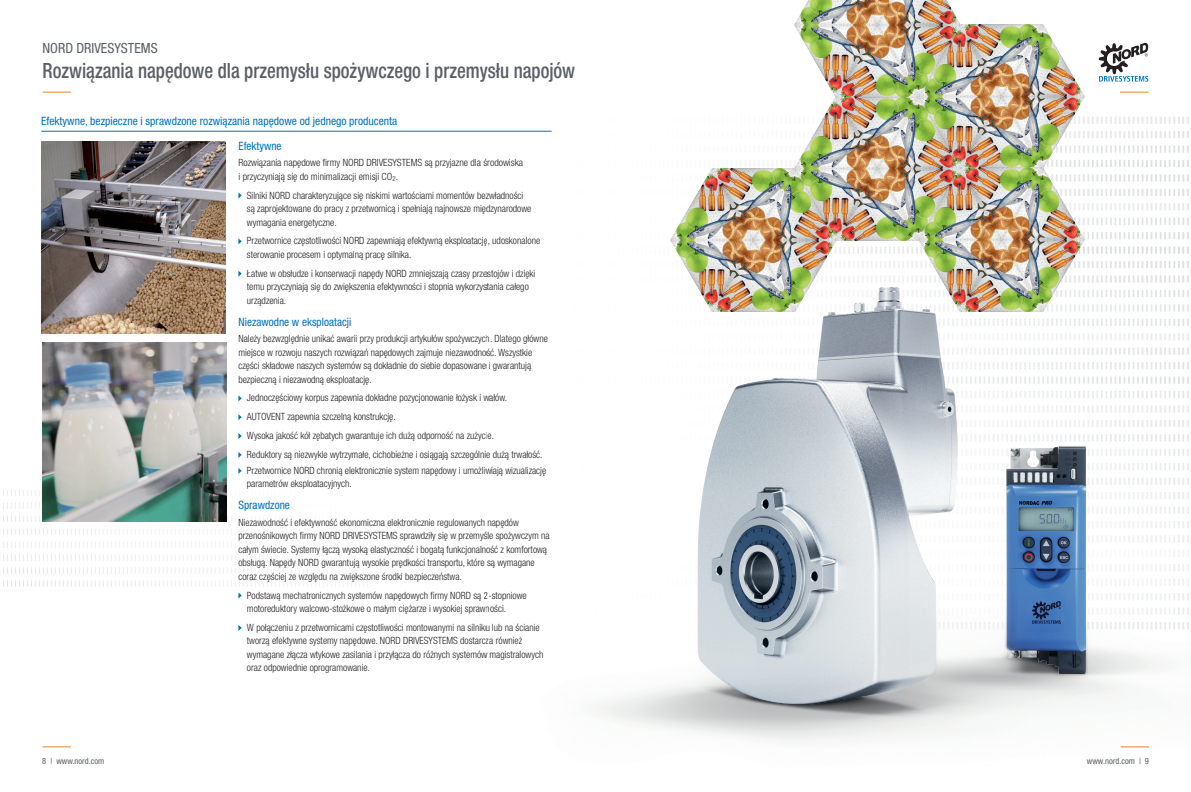
<style>
.page{position:relative;width:1191px;height:792px;background:#fff}
.page>*{position:absolute;margin:0;border:0;box-sizing:border-box;transform-origin:0 0}
.t1{font:500 condensed 21px "Helvetica Neue LT Pro";color:#5b5f66;scale:.9 1}
.t2{font:condensed 14px "Helvetica Neue LT Pro";color:#5b5f66}
.t3{font:condensed 11.5px "Helvetica Neue LT Pro";color:#0072bc}
.t4{font:300 condensed 10px/13.5px "Helvetica Neue LT Pro";color:#231f20}
.t5{font:condensed 8.5px "Helvetica Neue LT Pro";color:#5b5f66}
</style>
<div class="page">
<svg style="left:43px;top:746px;width:28px;height:1px"></svg>
<svg style="left:43px;top:92px;width:28px;height:1px"></svg>
<svg style="left:1120px;top:92px;width:28px;height:1px"></svg>
<svg style="left:1098px;top:43px;width:50px;height:39px"></svg>
<img style="left:41px;top:142px;width:184px;height:191px">
<img style="left:3px;top:489px;width:305px;height:98px">
<img style="left:43px;top:343px;width:184px;height:179px">
<hr style="left:41px;top:131px;width:510px;height:1px;background:#0072bc">
<svg style="left:238px;top:193px;width:4px;height:6px"></svg>
<svg style="left:238px;top:238px;width:4px;height:6px"></svg>
<svg style="left:238px;top:271px;width:4px;height:6px"></svg>
<svg style="left:238px;top:395px;width:4px;height:6px"></svg>
<svg style="left:238px;top:414px;width:4px;height:6px"></svg>
<svg style="left:238px;top:433px;width:4px;height:6px"></svg>
<svg style="left:238px;top:452px;width:4px;height:6px"></svg>
<svg style="left:238px;top:468px;width:4px;height:6px"></svg>
<svg style="left:238px;top:593px;width:4px;height:6px"></svg>
<svg style="left:238px;top:625px;width:4px;height:6px"></svg>
<svg style="left:1084px;top:117px;width:104px;height:7px"></svg>
<svg style="left:1084px;top:131px;width:104px;height:7px"></svg>
<svg style="left:1084px;top:145px;width:104px;height:8px"></svg>
<svg style="left:1084px;top:160px;width:104px;height:7px"></svg>
<svg style="left:1084px;top:174px;width:104px;height:8px"></svg>
<svg style="left:1084px;top:189px;width:104px;height:7px"></svg>
<svg style="left:1084px;top:203px;width:104px;height:7px"></svg>
<svg style="left:1084px;top:218px;width:104px;height:5px"></svg>
<img style="left:794px;top:0;width:166px;height:223px">
<img style="left:918px;top:25px;width:166px;height:198px">
<img style="left:680px;top:168px;width:156px;height:55px">
<img style="left:598px;top:223px;width:591px;height:525px">
<h2 class="t2" style="left:43px;top:40px;width:117px">NORD DRIVESYSTEMS</h2>
<h1 class="t1" style="left:43px;top:58px;width:593px">Rozwiązania napędowe dla przemysłu spożywczego i przemysłu napojów</h1>
<p class="t3" style="left:41px;top:114px;width:357px">Efektywne, bezpieczne i sprawdzone rozwiązania napędowe od jednego producenta</p>
<p class="t3" style="left:238px;top:139px;width:45px">Efektywne</p>
<p class="t4" style="left:238px;top:156px;width:286px">Rozwiązania napędowe firmy NORD DRIVESYSTEMS są przyjazne dla środowiska i przyczyniają się do minimalizacji emisji CO<sub>2</sub>.</p>
<p class="t4" style="left:247px;top:188px;width:286px">Silniki NORD charakteryzujące się niskimi wartościami momentów bezwładności są zaprojektowane do pracy z przetwornicą i spełniają najnowsze międzynarodowe wymagania energetyczne.</p>
<p class="t4" style="left:247px;top:234px;width:295px">Przetwornice częstotliwości NORD zapewniają efektywną eksploatację, udoskonalone sterowanie procesem i optymalną pracę silnika.</p>
<p class="t4" style="left:247px;top:266px;width:290px">Łatwe w obsłudze i konserwacji napędy NORD zmniejszają czasy przestojów i dzięki temu przyczyniają się do zwiększenia efektywności i stopnia wykorzystania całego urządzenia.</p>
<p class="t3" style="left:238px;top:315px;width:115px">Niezawodne w eksploatacji</p>
<p class="t4" style="left:238px;top:332px;width:311px">Należy bezwzględnie unikać awarii przy produkcji artykułów spożywczych. Dlatego główne miejsce w rozwoju naszych rozwiązań napędowych zajmuje niezawodność. Wszystkie części składowe naszych systemów są dokładnie do siebie dopasowane i gwarantują bezpieczną i niezawodną eksploatację.</p>
<p class="t4" style="left:247px;top:391px;width:262px">Jednoczęściowy korpus zapewnia dokładne pozycjonowanie łożysk i wałów.</p>
<p class="t4" style="left:247px;top:410px;width:150px">AUTOVENT zapewnia szczelną konstrukcję.</p>
<p class="t4" style="left:247px;top:429px;width:249px">Wysoka jakość kół zębatych gwarantuje ich dużą odporność na zużycie.</p>
<p class="t4" style="left:247px;top:448px;width:297px">Reduktory są niezwykle wytrzymałe, cichobieżne i osiągają szczególnie dużą trwałość.</p>
<p class="t4" style="left:247px;top:464px;width:301px">Przetwornice NORD chronią elektronicznie system napędowy i umożliwiają wizualizację parametrów eksploatacyjnych.</p>
<p class="t3" style="left:238px;top:499px;width:53px">Sprawdzone</p>
<p class="t4" style="left:238px;top:515px;width:313px">Niezawodność i efektywność ekonomiczna elektronicznie regulowanych napędów przenośnikowych firmy NORD DRIVESYSTEMS sprawdziły się w przemyśle spożywczym na całym świecie. Systemy łączą wysoką elastyczność i bogatą funkcjonalność z komfortową obsługą. Napędy NORD gwarantują wysokie prędkości transportu, które są wymagane coraz częściej ze względu na zwiększone środki bezpieczeństwa.</p>
<p class="t4" style="left:247px;top:588px;width:281px">Podstawą mechatronicznych systemów napędowych firmy NORD są 2-stopniowe motoreduktory walcowo-stożkowe o małym ciężarze i wysokiej sprawności.</p>
<p class="t4" style="left:247px;top:621px;width:298px">W połączeniu z przetwornicami częstotliwości montowanymi na silniku lub na ścianie tworzą efektywne systemy napędowe. NORD DRIVESYSTEMS dostarcza również wymagane złącza wtykowe zasilania i przyłącza do różnych systemów magistralowych oraz odpowiednie oprogramowanie.</p>
<p class="t5" style="left:42px;top:756px;width:64px">8 | www.nord.com</p>
<p class="t5" style="left:1087px;top:756px;width:64px">www.nord.com | 9</p>
</div>
